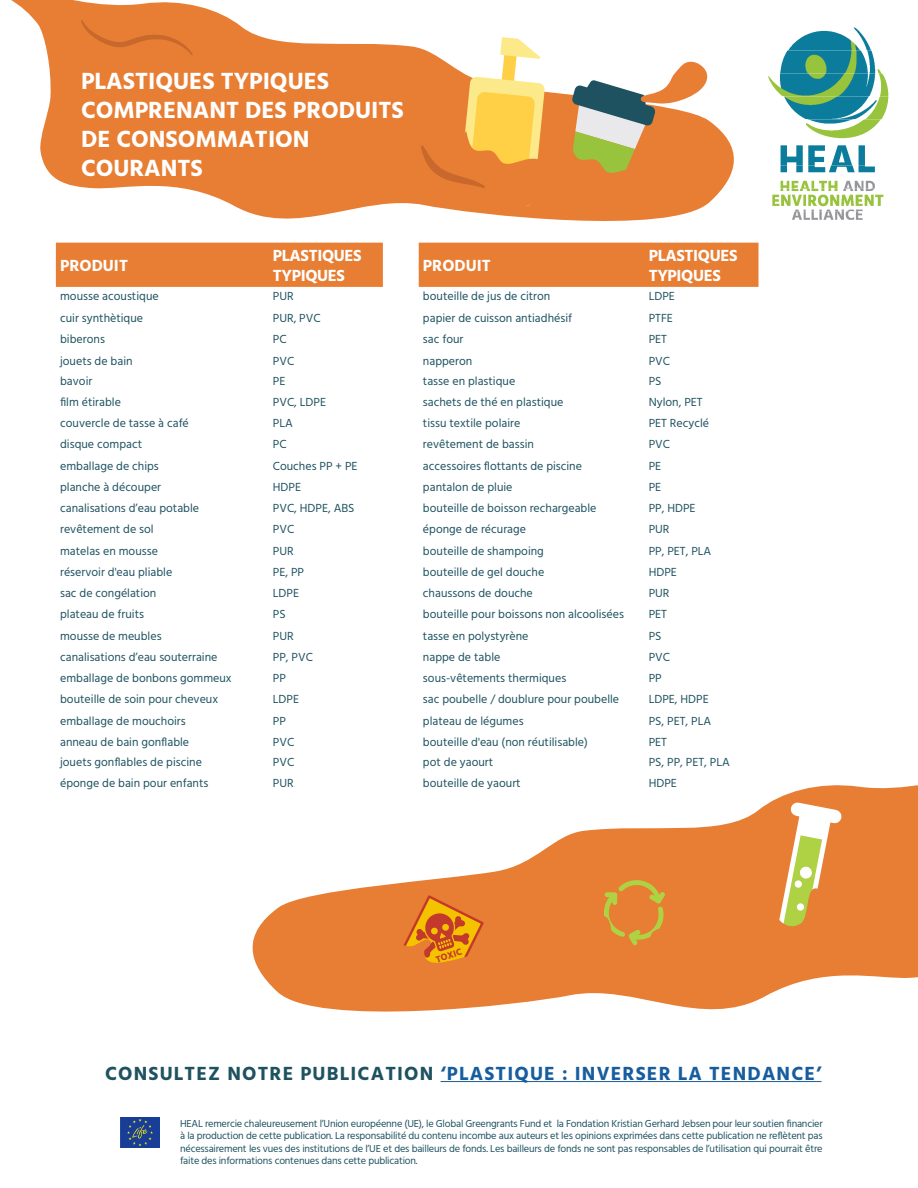
<style>
.page{position:relative;width:918px;height:1188px;background:#fff}
.page>*{position:absolute;margin:0;border:0;box-sizing:border-box;transform-origin:0 0}
.table_title{font:700 24px/28.8px "Hind";color:#fff}
.Chapter_title{font:700 19.5px "Hind";letter-spacing:.06em;color:#175d9e}
.Table_header{font:700 16.5px/19.8px "Hind";letter-spacing:-.02em;color:#fff}
.Table_header-2{font:700 16.5px "Hind";color:#fff}
.Table_body{font:12px "Hind";color:#1e5260}
.BODY{font:10.35px/12.5px "Hind";letter-spacing:-.02em;color:#1e5260;text-align:justify}
.t1{font:700 9.45px "Hind";color:#c3392b}
.s1{color:#1e5260}
</style>
<div class="page">
<svg style="left:252px;top:785px;width:666px;height:227px;fill:#e87e33"></svg>
<svg style="left:11px;top:0;width:723px;height:221px;fill:#e87e33"></svg>
<svg style="left:81px;top:20px;width:112px;height:35px;background:#e37b32"></svg>
<svg style="left:421px;top:36px;width:289px;height:184px"></svg>
<img style="left:768px;top:28px;width:121px;height:192px">
<hr style="left:441px;top:1081px;width:381px;height:1px;background:#175d9e">
<svg style="left:753px;top:794px;width:98px;height:185px;background:#e59750"></svg>
<svg style="left:577px;top:848px;width:114px;height:126px;background:#e48334"></svg>
<svg style="left:386px;top:893px;width:100px;height:105px;background:#e57f29"></svg>
<img style="left:120px;top:1117px;width:40px;height:30px">
<div style="left:56px;top:243px;width:327px;height:44px;background:#e87e33"></div>
<div style="left:419px;top:243px;width:340px;height:44px;background:#e87e33"></div>
<p class="table_title" style="left:81px;top:67px;width:324px">PLASTIQUES TYPIQUES<br>COMPRENANT DES PRODUITS<br>DE CONSOMMATION<br>COURANTS</p>
<p class="Table_header-2" style="left:60px;top:255px;width:69px">PRODUIT</p>
<p class="Table_header" style="left:273px;top:245px;width:90px">PLASTIQUES<br>TYPIQUES</p>
<p class="Table_header-2" style="left:423px;top:255px;width:69px">PRODUIT</p>
<p class="Table_header" style="left:649px;top:245px;width:90px">PLASTIQUES<br>TYPIQUES</p>
<p class="Table_body" style="left:60px;top:288px;width:100px">mousse acoustique</p>
<p class="Table_body" style="left:273px;top:288px;width:22px">PUR</p>
<p class="Table_body" style="left:423px;top:288px;width:129px">bouteille de jus de citron</p>
<p class="Table_body" style="left:649px;top:288px;width:28px">LDPE</p>
<p class="Table_body" style="left:60px;top:310px;width:85px">cuir synthètique</p>
<p class="Table_body" style="left:273px;top:310px;width:49px">PUR, PVC</p>
<p class="Table_body" style="left:423px;top:310px;width:151px">papier de cuisson antiadhésif</p>
<p class="Table_body" style="left:649px;top:310px;width:26px">PTFE</p>
<p class="Table_body" style="left:60px;top:331px;width:46px">biberons</p>
<p class="Table_body" style="left:273px;top:331px;width:15px">PC</p>
<p class="Table_body" style="left:423px;top:331px;width:42px">sac four</p>
<p class="Table_body" style="left:649px;top:331px;width:20px">PET</p>
<p class="Table_body" style="left:60px;top:353px;width:74px">jouets de bain</p>
<p class="Table_body" style="left:273px;top:353px;width:23px">PVC</p>
<p class="Table_body" style="left:423px;top:353px;width:51px">napperon</p>
<p class="Table_body" style="left:649px;top:353px;width:23px">PVC</p>
<p class="Table_body" style="left:60px;top:373px;width:34px">bavoir</p>
<p class="Table_body" style="left:273px;top:373px;width:14px">PE</p>
<p class="Table_body" style="left:423px;top:373px;width:94px">tasse en plastique</p>
<p class="Table_body" style="left:649px;top:373px;width:14px">PS</p>
<p class="Table_body" style="left:60px;top:394px;width:62px">film étirable</p>
<p class="Table_body" style="left:273px;top:394px;width:55px">PVC, LDPE</p>
<p class="Table_body" style="left:423px;top:394px;width:142px">sachets de thé en plastique</p>
<p class="Table_body" style="left:649px;top:394px;width:55px">Nylon, PET</p>
<p class="Table_body" style="left:60px;top:415px;width:130px">couvercle de tasse à café</p>
<p class="Table_body" style="left:273px;top:415px;width:22px">PLA</p>
<p class="Table_body" style="left:423px;top:415px;width:99px">tissu textile polaire</p>
<p class="Table_body" style="left:649px;top:415px;width:62px">PET Recyclé</p>
<p class="Table_body" style="left:60px;top:436px;width:84px">disque compact</p>
<p class="Table_body" style="left:273px;top:436px;width:15px">PC</p>
<p class="Table_body" style="left:423px;top:436px;width:113px">revêtement de bassin</p>
<p class="Table_body" style="left:649px;top:436px;width:23px">PVC</p>
<p class="Table_body" style="left:60px;top:457px;width:100px">emballage de chips</p>
<p class="Table_body" style="left:273px;top:457px;width:86px">Couches PP + PE</p>
<p class="Table_body" style="left:423px;top:457px;width:161px">accessoires flottants de piscine</p>
<p class="Table_body" style="left:649px;top:457px;width:14px">PE</p>
<p class="Table_body" style="left:60px;top:479px;width:103px">planche à découper</p>
<p class="Table_body" style="left:273px;top:479px;width:30px">HDPE</p>
<p class="Table_body" style="left:423px;top:479px;width:91px">pantalon de pluie</p>
<p class="Table_body" style="left:649px;top:479px;width:14px">PE</p>
<p class="Table_body" style="left:60px;top:500px;width:141px">canalisations d’eau potable</p>
<p class="Table_body" style="left:273px;top:500px;width:83px">PVC, HDPE, ABS</p>
<p class="Table_body" style="left:423px;top:500px;width:175px">bouteille de boisson rechargeable</p>
<p class="Table_body" style="left:649px;top:500px;width:48px">PP, HDPE</p>
<p class="Table_body" style="left:60px;top:521px;width:95px">revêtement de sol</p>
<p class="Table_body" style="left:273px;top:521px;width:23px">PVC</p>
<p class="Table_body" style="left:423px;top:521px;width:105px">éponge de récurage</p>
<p class="Table_body" style="left:649px;top:521px;width:22px">PUR</p>
<p class="Table_body" style="left:60px;top:543px;width:99px">matelas en mousse</p>
<p class="Table_body" style="left:273px;top:543px;width:22px">PUR</p>
<p class="Table_body" style="left:423px;top:543px;width:122px">bouteille de shampoing</p>
<p class="Table_body" style="left:649px;top:543px;width:64px">PP, PET, PLA</p>
<p class="Table_body" style="left:60px;top:564px;width:114px">réservoir d'eau pliable</p>
<p class="Table_body" style="left:273px;top:564px;width:33px">PE, PP</p>
<p class="Table_body" style="left:423px;top:564px;width:123px">bouteille de gel douche</p>
<p class="Table_body" style="left:649px;top:564px;width:30px">HDPE</p>
<p class="Table_body" style="left:60px;top:585px;width:98px">sac de congélation</p>
<p class="Table_body" style="left:273px;top:585px;width:28px">LDPE</p>
<p class="Table_body" style="left:423px;top:585px;width:111px">chaussons de douche</p>
<p class="Table_body" style="left:649px;top:585px;width:22px">PUR</p>
<p class="Table_body" style="left:60px;top:606px;width:86px">plateau de fruits</p>
<p class="Table_body" style="left:273px;top:606px;width:14px">PS</p>
<p class="Table_body" style="left:423px;top:606px;width:203px">bouteille pour boissons non alcoolisées</p>
<p class="Table_body" style="left:649px;top:606px;width:20px">PET</p>
<p class="Table_body" style="left:60px;top:628px;width:103px">mousse de meubles</p>
<p class="Table_body" style="left:273px;top:628px;width:22px">PUR</p>
<p class="Table_body" style="left:423px;top:628px;width:107px">tasse en polystyrène</p>
<p class="Table_body" style="left:649px;top:628px;width:14px">PS</p>
<p class="Table_body" style="left:60px;top:649px;width:159px">canalisations d’eau souterraine</p>
<p class="Table_body" style="left:273px;top:649px;width:42px">PP, PVC</p>
<p class="Table_body" style="left:423px;top:649px;width:79px">nappe de table</p>
<p class="Table_body" style="left:649px;top:649px;width:23px">PVC</p>
<p class="Table_body" style="left:60px;top:670px;width:173px">emballage de bonbons gommeux</p>
<p class="Table_body" style="left:273px;top:670px;width:15px">PP</p>
<p class="Table_body" style="left:423px;top:670px;width:145px">sous-vêtements thermiques</p>
<p class="Table_body" style="left:649px;top:670px;width:15px">PP</p>
<p class="Table_body" style="left:60px;top:691px;width:160px">bouteille de soin pour cheveux</p>
<p class="Table_body" style="left:273px;top:691px;width:28px">LDPE</p>
<p class="Table_body" style="left:423px;top:691px;width:198px">sac poubelle / doublure pour poubelle</p>
<p class="Table_body" style="left:649px;top:691px;width:62px">LDPE, HDPE</p>
<p class="Table_body" style="left:60px;top:713px;width:127px">emballage de mouchoirs</p>
<p class="Table_body" style="left:273px;top:713px;width:15px">PP</p>
<p class="Table_body" style="left:423px;top:713px;width:102px">plateau de légumes</p>
<p class="Table_body" style="left:649px;top:713px;width:64px">PS, PET, PLA</p>
<p class="Table_body" style="left:60px;top:734px;width:131px">anneau de bain gonflable</p>
<p class="Table_body" style="left:273px;top:734px;width:23px">PVC</p>
<p class="Table_body" style="left:423px;top:734px;width:166px">bouteille d'eau (non réutilisable)</p>
<p class="Table_body" style="left:649px;top:734px;width:20px">PET</p>
<p class="Table_body" style="left:60px;top:754px;width:143px">jouets gonflables de piscine</p>
<p class="Table_body" style="left:273px;top:754px;width:23px">PVC</p>
<p class="Table_body" style="left:423px;top:754px;width:72px">pot de yaourt</p>
<p class="Table_body" style="left:649px;top:754px;width:83px">PS, PP, PET, PLA</p>
<p class="Table_body" style="left:60px;top:775px;width:150px">éponge de bain pour enfants</p>
<p class="Table_body" style="left:273px;top:775px;width:22px">PUR</p>
<p class="Table_body" style="left:423px;top:775px;width:99px">bouteille de yaourt</p>
<p class="Table_body" style="left:649px;top:775px;width:30px">HDPE</p>
<p class="t1" style="left:434px;top:955px;width:29px;rotate:-18deg">TOXIC</p>
<p class="Chapter_title" style="left:105px;top:1061px;width:718px"><span class="s1">CONSULTEZ NOTRE PUBLICATION</span> ‘PLASTIQUE : INVERSER LA TENDANCE’</p>
<p class="BODY" style="left:180px;top:1118px;width:644px">HEAL remercie chaleureusement l’Union européenne (UE), le Global Greengrants Fund et la Fondation Kristian Gerhard Jebsen pour leur soutien financier à la production de cette publication. La responsabilité du contenu incombe aux auteurs et les opinions exprimées dans cette publication ne reflètent pas nécessairement les vues des institutions de l’UE et des bailleurs de fonds. Les bailleurs de fonds ne sont pas responsables de l’utilisation qui pourrait être faite des informations contenues dans cette publication.</p>
</div>
